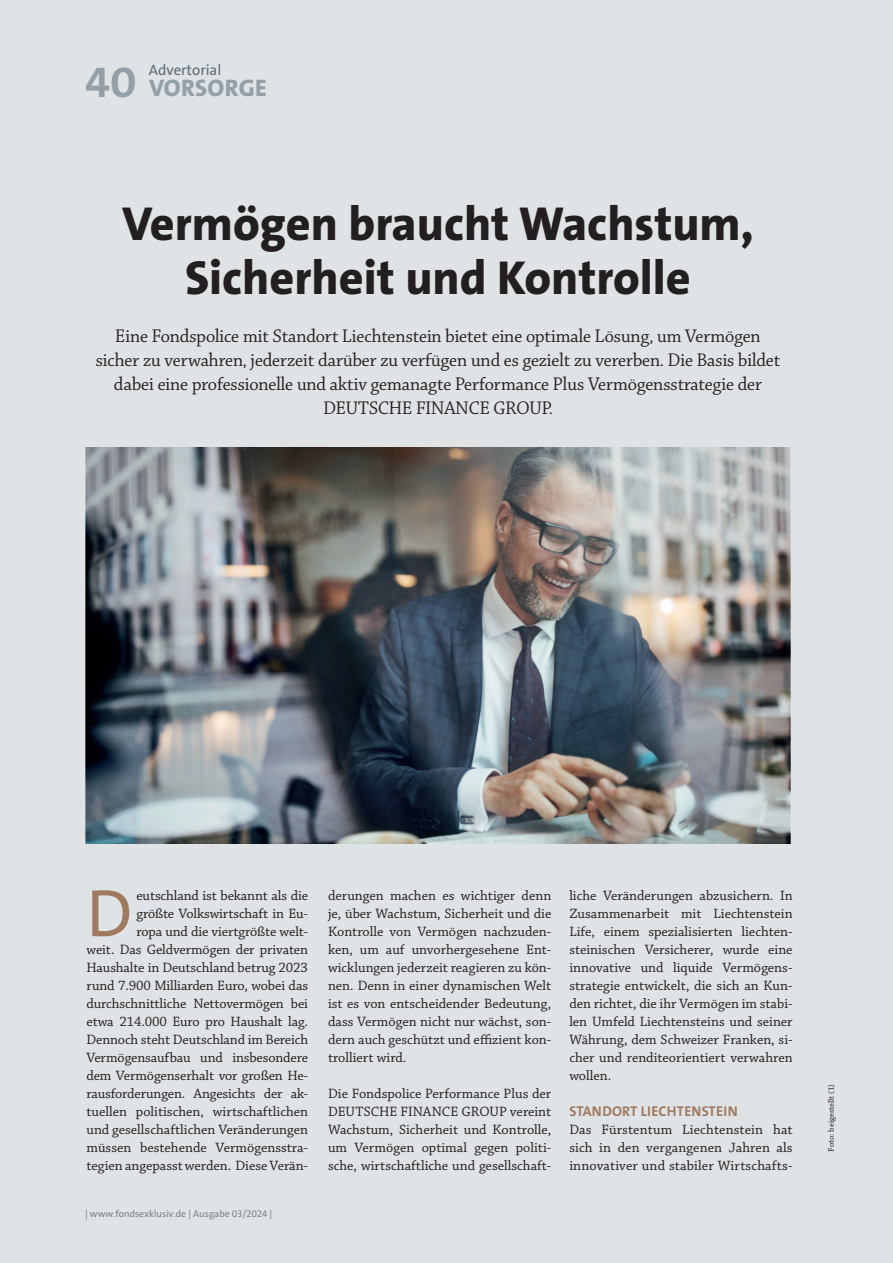
<style>
.page{position:relative;width:893px;height:1263px;background:#dfe3e6}
.page>*{position:absolute;margin:0;border:0;box-sizing:border-box;transform-origin:0 0}
.t1{font:67.65px "The Sans";color:#9f7960}
.t2{font:800 48px/54px "The Sans";color:#231f20;text-align:center}
.t3{font:800 24px "The Sans";letter-spacing:.015em;color:#949fa8}
.t4{font:19.5px/24px "Chaparral Pro Subh";color:#231f20;text-align:center}
.t5{font:15px "The Sans";color:#5e6c76}
.t6{font:14.25px/18px "Chaparral Pro";letter-spacing:-.005em;color:#231f20;text-align:justify}
.t7{font:700 14.25px "The Sans";letter-spacing:.015em;color:#9f7960}
.t8{font:9.75px "The Sans";color:#808285}
.t9{font:8.25px "Chaparral Pro Capt";color:#231f20}
.s1{font-weight:700;font-size:43.2px}
</style>
<div class="page">
<img style="left:85px;top:448px;width:705px;height:395px">
<p class="t5" style="left:149px;top:60px;width:74px">Advertorial</p>
<h3 class="t3" style="left:85px;top:73px;width:183px"><span class="s1">40</span> VORSORGE</h3>
<h2 class="t2" style="left:122px;top:197px;width:633px">Vermögen braucht Wachstum,<br>Sicherheit und Kontrolle</h2>
<p class="t4" style="left:96px;top:325px;width:686px">Eine Fondspolice mit Standort Liechtenstein bietet eine optimale Lösung, um Vermögen sicher zu verwahren, jederzeit darüber zu verfügen und es gezielt zu vererben. Die Basis bildet dabei eine professionelle und aktiv gemanagte Performance Plus Vermögensstrategie der DEUTSCHE FINANCE GROUP.</p>
<p class="t6" style="left:87px;top:887px;width:223px;text-align:right">eutschland ist bekannt als die<br>größte Volkswirtschaft in Eu-<br>ropa und die viertgrößte welt-<br>weit. Das Geldvermögen der privaten Haushalte in Deutschland betrug 2023 rund 7.900 Milliarden Euro, wobei das durchschnittliche Nettovermögen bei etwa 214.000 Euro pro Haushalt lag.<br>Dennoch steht Deutschland im Bereich Vermögensaufbau und insbesondere dem Vermögenserhalt vor großen He&shy;rausforderungen. Angesichts der ak&shy;tuellen politischen, wirtschaftlichen und gesellschaftlichen Veränderungen müssen bestehende Vermögensstra&shy;tegien angepasst werden. Diese Verän-</p>
<p class="t6" style="left:328px;top:887px;width:225px">derungen machen es wichtiger denn je, über Wachstum, Sicherheit und die Kontrolle von Vermögen nachzuden&shy;ken, um auf unvorhergesehene Ent&shy;wicklungen jederzeit reagieren zu kön&shy;nen. Denn in einer dynamischen Welt ist es von entscheidender Bedeutung, dass Vermögen nicht nur wächst, son&shy;dern auch geschützt und effizient kon&shy;trolliert wird.</p>
<h1 class="t1" style="left:87px;top:870px;width:47px">D</h1>
<p class="t6" style="left:328px;top:1085px;width:225px">Die Fondspolice Performance Plus der DEUTSCHE FINANCE GROUP vereint Wachstum, Sicherheit und Kontrolle, um Vermögen optimal gegen politi&shy;sche, wirtschaftliche und gesellschaft-</p>
<p class="t6" style="left:569px;top:887px;width:225px">liche Veränderungen abzusichern. In Zusammenarbeit mit Liechtenstein Life, einem spezialisierten liechten&shy;steinischen Versicherer, wurde eine innovative und liquide Vermögens&shy;strategie entwickelt, die sich an Kun&shy;den richtet, die ihr Vermögen im stabi&shy;len Umfeld Liechtensteins und seiner Währung, dem Schweizer Franken, si&shy;cher und renditeorientiert verwahren wollen.</p>
<p class="t7" style="left:569px;top:1102px;width:170px">STANDORT LIECHTENSTEIN</p>
<p class="t6" style="left:569px;top:1121px;width:225px">Das Fürstentum Liechtenstein hat sich in den vergangenen Jahren als innovativer und stabiler Wirtschafts-</p>
<p class="t9" style="left:827px;top:1151px;width:69px;rotate:-90deg">Foto: beigestellt (1)</p>
<p class="t8" style="left:85px;top:1208px;width:189px">| www.fondsexklusiv.de | Ausgabe 03/2024 |</p>
</div>
